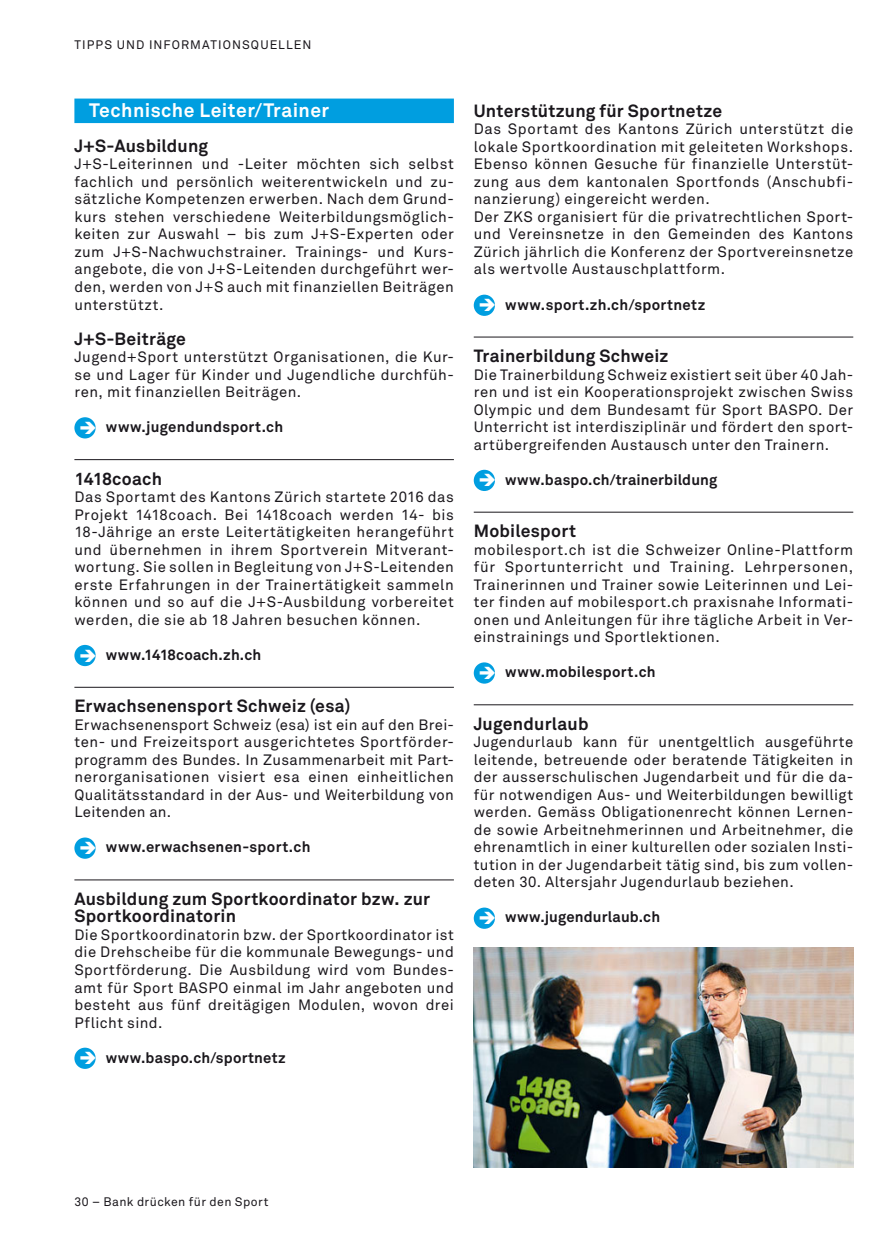
<style>
.page{position:relative;width:893px;height:1241px;background:#fff}
.page>*{position:absolute;margin:0;border:0;box-sizing:border-box;transform-origin:0 0}
.t1{font:700 19.25px "Akkurat Office";letter-spacing:.025em;color:#fff}
.t2{font:700 17.5px/17.5px "Akkurat Office";letter-spacing:.015em;color:#1a171c}
.t3{font:14.88px/17.5px "Akkurat Office";letter-spacing:.035em;color:#1a171c;text-align:justify}
.t4{font:700 14.88px "Akkurat Office";letter-spacing:.02em;color:#1a171c}
.t5{font:12.25px "Akkurat Office";letter-spacing:.075em;color:#1a171c}
.t6{font:12.25px "Akkurat Office";letter-spacing:.03em;color:#1a171c}
</style>
<div class="page">
<div style="left:74px;top:98px;width:380px;height:25px;background:#009ee0"></div>
<hr style="left:74px;top:459px;width:380px;height:1px;background:#1a171c">
<hr style="left:74px;top:687px;width:380px;height:1px;background:#1a171c">
<hr style="left:74px;top:879px;width:380px;height:1px;background:#1a171c">
<svg style="left:74px;top:417px;width:22px;height:21px"></svg>
<svg style="left:74px;top:644px;width:22px;height:22px"></svg>
<svg style="left:74px;top:837px;width:22px;height:21px"></svg>
<svg style="left:74px;top:1047px;width:22px;height:21px"></svg>
<hr style="left:474px;top:337px;width:379px;height:1px;background:#1a171c">
<hr style="left:474px;top:512px;width:379px;height:1px;background:#1a171c">
<hr style="left:474px;top:704px;width:379px;height:1px;background:#1a171c">
<svg style="left:474px;top:294px;width:21px;height:22px"></svg>
<svg style="left:474px;top:469px;width:21px;height:22px"></svg>
<div style="left:474px;top:662px;width:21px;height:21px;background:#009ee0;border-radius:50%"></div>
<div style="left:474px;top:907px;width:21px;height:21px;background:#009ee0;border-radius:50%"></div>
<img style="left:474px;top:947px;width:379px;height:220px">
<svg style="left:79px;top:419px;width:17px;height:17px"></svg>
<svg style="left:79px;top:646px;width:17px;height:17px"></svg>
<svg style="left:79px;top:839px;width:17px;height:17px"></svg>
<svg style="left:79px;top:1049px;width:17px;height:17px"></svg>
<svg style="left:478px;top:296px;width:17px;height:17px"></svg>
<svg style="left:478px;top:471px;width:17px;height:17px"></svg>
<svg style="left:478px;top:664px;width:17px;height:17px"></svg>
<svg style="left:478px;top:909px;width:17px;height:17px"></svg>
<p class="t5" style="left:74px;top:41px;width:239px">TIPPS UND INFORMATIONSQUELLEN</p>
<p class="t1" style="left:89px;top:103px;width:241px">Technische Leiter/Trainer</p>
<p class="t2" style="left:74px;top:139px;width:135px">J+S-Ausbildung</p>
<p class="t3" style="left:74px;top:157px;width:381px">J+S-Leiterinnen und -Leiter möchten sich selbst fachlich und persönlich weiterentwickeln und zu&shy;sätzliche Kompetenzen erwerben. Nach dem Grund&shy;kurs stehen verschiedene Weiterbildungsmöglich&shy;keiten zur Auswahl – bis zum J+S-Experten oder zum J+S-Nachwuchstrainer. Trainings- und Kurs&shy;angebote, die von J+S-Leitenden durchgeführt wer&shy;den, werden von J+S auch mit finanziellen Beiträgen unterstützt.</p>
<p class="t2" style="left:74px;top:331px;width:113px">J+S-Beiträge</p>
<p class="t3" style="left:74px;top:350px;width:381px">Jugend+Sport unterstützt Organisationen, die Kur&shy;se und Lager für Kinder und Jugendliche durchfüh&shy;ren, mit finanziellen Beiträgen.</p>
<p class="t4" style="left:106px;top:421px;width:179px">www.jugendundsport.ch</p>
<p class="t2" style="left:74px;top:471px;width:89px">1418coach</p>
<p class="t3" style="left:74px;top:490px;width:381px">Das Sportamt des Kantons Zürich startete 2016 das Projekt 1418coach. Bei 1418coach werden 14- bis 18-Jährige an erste Leitertätigkeiten herangeführt und übernehmen in ihrem Sportverein Mitverant&shy;wortung. Sie sollen in Begleitung von J+S-Leitenden erste Erfahrungen in der Trainertätigkeit sammeln können und so auf die J+S-Ausbildung vorbereitet werden, die sie ab 18 Jahren besuchen können.</p>
<p class="t4" style="left:106px;top:649px;width:157px">www.1418coach.zh.ch</p>
<p class="t2" style="left:74px;top:699px;width:278px">Erwachsenensport Schweiz (esa)</p>
<p class="t3" style="left:74px;top:717px;width:381px">Erwachsenensport Schweiz (esa) ist ein auf den Brei&shy;ten- und Freizeitsport ausgerichtetes Sportförder&shy;programm des Bundes. In Zusammenarbeit mit Part&shy;nerorganisationen visiert esa einen einheitlichen Qualitätsstandard in der Aus- und Weiterbildung von Leitenden an.</p>
<p class="t4" style="left:106px;top:841px;width:206px">www.erwachsenen-sport.ch</p>
<p class="t2" style="left:74px;top:891px;width:357px">Ausbildung zum Sportkoordinator bzw. zur<br>Sportkoordinatorin</p>
<p class="t3" style="left:74px;top:927px;width:381px">Die Sportkoordinatorin bzw. der Sportkoordinator ist die Drehscheibe für die kommunale Bewegungs- und Sportförderung. Die Ausbildung wird vom Bundes&shy;amt für Sport BASPO einmal im Jahr angeboten und besteht aus fünf dreitägigen Modulen, wovon drei Pflicht sind.</p>
<p class="t4" style="left:106px;top:1051px;width:181px">www.baspo.ch/sportnetz</p>
<p class="t2" style="left:474px;top:104px;width:250px">Unterstützung für Sportnetze</p>
<p class="t3" style="left:474px;top:122px;width:381px;text-align:left">Das Sportamt des Kantons Zürich unterstützt die lokale Sportkoordination mit geleiteten Workshops.<br>Ebenso können Gesuche für finanzielle Unterstüt&shy;zung aus dem kantonalen Sportfonds (Anschubfi&shy;nanzierung) eingereicht werden.<br>Der ZKS organisiert für die privatrechtlichen Sport&shy;und Vereinsnetze in den Gemeinden des Kantons Zürich jährlich die Konferenz der Sportvereinsnetze als wertvolle Austauschplattform.</p>
<p class="t4" style="left:505px;top:299px;width:201px">www.sport.zh.ch/sportnetz</p>
<p class="t2" style="left:474px;top:349px;width:196px">Trainerbildung Schweiz</p>
<p class="t3" style="left:474px;top:367px;width:381px">Die Trainerbildung Schweiz existiert seit über 40 Jah&shy;ren und ist ein Kooperationsprojekt zwischen Swiss Olympic und dem Bundesamt für Sport BASPO. Der Unterricht ist interdisziplinär und fördert den sport&shy;artübergreifenden Austausch unter den Trainern.</p>
<p class="t4" style="left:505px;top:474px;width:214px">www.baspo.ch/trainerbildung</p>
<p class="t2" style="left:474px;top:524px;width:104px">Mobilesport</p>
<p class="t3" style="left:474px;top:542px;width:381px">mobilesport.ch ist die Schweizer Online-Plattform für Sportunterricht und Training. Lehrpersonen, Trainerinnen und Trainer sowie Leiterinnen und Lei&shy;ter finden auf mobilesport.ch praxisnahe Informati&shy;onen und Anleitungen für ihre tägliche Arbeit in Ver&shy;einstrainings und Sportlektionen.</p>
<p class="t4" style="left:505px;top:666px;width:152px">www.mobilesport.ch</p>
<p class="t2" style="left:474px;top:716px;width:116px">Jugendurlaub</p>
<p class="t3" style="left:474px;top:735px;width:381px">Jugendurlaub kann für unentgeltlich ausgeführte leitende, betreuende oder beratende Tätigkeiten in der ausserschulischen Jugendarbeit und für die da&shy;für notwendigen Aus- und Weiterbildungen bewilligt werden. Gemäss Obligationenrecht können Lernen&shy;de sowie Arbeitnehmerinnen und Arbeitnehmer, die ehrenamtlich in einer kulturellen oder sozialen Insti&shy;tution in der Jugendarbeit tätig sind, bis zum vollen&shy;deten 30. Altersjahr Jugendurlaub beziehen.</p>
<p class="t4" style="left:505px;top:911px;width:156px">www.jugendurlaub.ch</p>
<p class="t6" style="left:74px;top:1196px;width:195px">30 – Bank drücken für den Sport</p>
</div>
